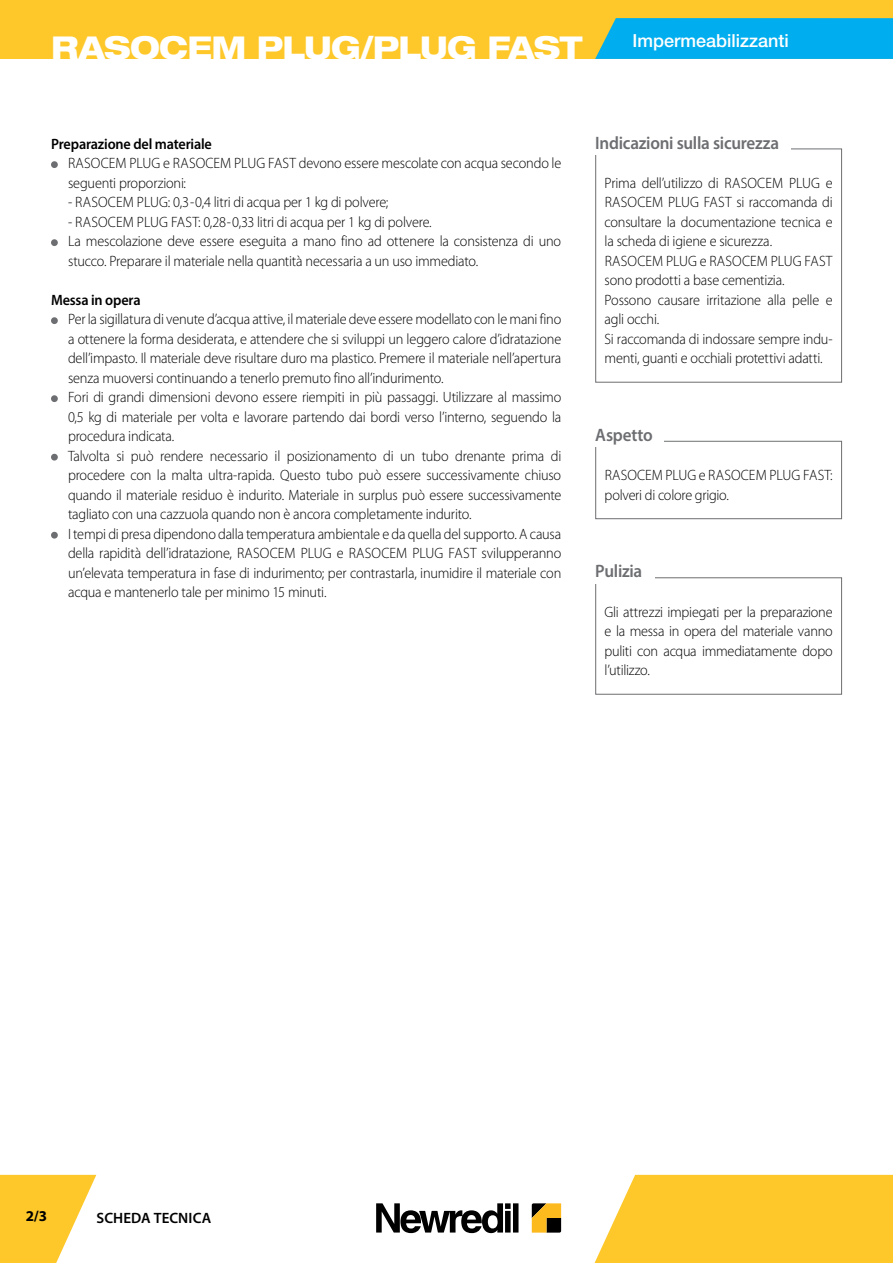
<style>
.page{position:relative;width:893px;height:1263px;background:#fff}
.page>*{position:absolute;margin:0;border:0;box-sizing:border-box;transform-origin:0 0}
.t1{font:800 expanded 31.5px "Helvetica Neue LT Std";letter-spacing:-.025em;color:#fff;scale:.95 1}
.t2{font:600 18px "Myriad Pro";letter-spacing:-.015em;color:#6d6e71;scale:.95 1}
.t3{font:500 18px "Helvetica Neue LT Std";color:#fff}
.t4{font:300 15px/19.5px "Myriad Pro";letter-spacing:-.01em;color:#000;scale:.95 1}
.t5{font:600 15px "Myriad Pro";letter-spacing:-.01em;color:#000;scale:.95 1}
.t6{font:600 15px "Myriad Pro";letter-spacing:.01em;color:#000}
.t7{font:700 15px "Myriad Pro";color:#000}
</style>
<div class="page">
<svg style="left:594px;top:1175px;width:299px;height:88px;background:#fecb38"></svg>
<svg style="left:0;top:1175px;width:96px;height:88px"></svg>
<svg style="left:532px;top:1203px;width:29px;height:29px"></svg>
<div style="left:513px;top:1203px;width:5px;height:29px;background:#000"></div>
<svg style="left:376px;top:1203px;width:135px;height:30px"></svg>
<div style="left:0;top:0;width:893px;height:59px;background:#fec82a"></div>
<svg style="left:595px;top:18px;width:298px;height:41px;background:#0aafe7"></svg>
<div style="left:595px;top:149px;width:247px;height:234px;border:1px solid #6d6e71"></div>
<div style="left:591px;top:129px;width:200px;height:26px;background:#fff"></div>
<div style="left:595px;top:577px;width:247px;height:118px;border:1px solid #6d6e71"></div>
<div style="left:591px;top:558px;width:64px;height:25px;background:#fff"></div>
<div style="left:595px;top:441px;width:247px;height:78px;border:1px solid #6d6e71"></div>
<div style="left:591px;top:421px;width:72px;height:26px;background:#fff"></div>
<div style="left:51px;top:161px;width:7px;height:7px;background:#6d6e71;border-radius:50%"></div>
<div style="left:51px;top:239px;width:7px;height:7px;background:#6d6e71;border-radius:50%"></div>
<div style="left:51px;top:317px;width:7px;height:7px;background:#6d6e71;border-radius:50%"></div>
<div style="left:51px;top:395px;width:7px;height:7px;background:#6d6e71;border-radius:50%"></div>
<div style="left:51px;top:454px;width:7px;height:7px;background:#6d6e71;border-radius:50%"></div>
<div style="left:51px;top:532px;width:7px;height:7px;background:#6d6e71;border-radius:50%"></div>
<h1 class="t1" style="left:51px;top:27px;width:561px">RASOCEM PLUG/PLUG FAST</h1>
<p class="t3" style="left:632px;top:30px;width:158px">Impermeabilizzanti</p>
<p class="t5" style="left:51px;top:134px;width:171px">Preparazione del materiale</p>
<p class="t4" style="left:68px;top:154px;width:521px">Rasocem Plug e Rasocem Plug Fast devono essere mescolate con acqua secondo le seguenti proporzioni:</p>
<p class="t4" style="left:68px;top:193px;width:339px">- Rasocem Plug: 0,3-0,4 litri di acqua per 1 kg di polvere;</p>
<p class="t4" style="left:68px;top:212px;width:384px">- Rasocem Plug Fast: 0,28-0,33 litri di acqua per 1 kg di polvere.</p>
<p class="t4" style="left:58px;top:232px;width:532px">La mescolazione deve essere eseguita a mano fino ad ottenere la consistenza di uno</p>
<p class="t4" style="left:68px;top:251px;width:433px">stucco. Preparare il materiale nella quantità necessaria a un uso immediato.</p>
<p class="t5" style="left:51px;top:290px;width:96px">Messa in opera</p>
<p class="t4" style="left:68px;top:310px;width:521px">Per la sigillatura di venute d’acqua attive, il materiale deve essere modellato con le mani fino</p>
<p class="t4" style="left:68px;top:329px;width:521px">a ottenere la forma desiderata, e attendere che si sviluppi un leggero calore d’idratazione</p>
<p class="t4" style="left:68px;top:349px;width:521px">dell’impasto. Il materiale deve risultare duro ma plastico. Premere il materiale nell’apertura</p>
<p class="t4" style="left:68px;top:368px;width:397px">senza muoversi continuando a tenerlo premuto fino all’indurimento.</p>
<p class="t4" style="left:68px;top:388px;width:521px">Fori di grandi dimensioni devono essere riempiti in più passaggi. Utilizzare al massimo</p>
<p class="t4" style="left:68px;top:407px;width:521px">0,5 kg di materiale per volta e lavorare partendo dai bordi verso l’interno, seguendo la</p>
<p class="t4" style="left:68px;top:427px;width:113px">procedura indicata.</p>
<p class="t4" style="left:58px;top:446px;width:532px">Talvolta si può rendere necessario il posizionamento di un tubo drenante prima di</p>
<p class="t4" style="left:68px;top:466px;width:521px">procedere con la malta ultra-rapida. Questo tubo può essere successivamente chiuso</p>
<p class="t4" style="left:68px;top:485px;width:521px">quando il materiale residuo è indurito. Materiale in surplus può essere successivamente</p>
<p class="t4" style="left:68px;top:505px;width:426px">tagliato con una cazzuola quando non è ancora completamente indurito.</p>
<p class="t4" style="left:68px;top:524px;width:521px">I tempi di presa dipendono dalla temperatura ambientale e da quella del supporto. A causa</p>
<p class="t4" style="left:68px;top:544px;width:521px">della rapidità dell’idratazione, Rasocem Plug e Rasocem Plug Fast svilupperanno</p>
<p class="t4" style="left:68px;top:563px;width:521px">un’elevata temperatura in fase di indurimento; per contrastarla, inumidire il materiale con</p>
<p class="t4" style="left:68px;top:583px;width:274px">acqua e mantenerlo tale per minimo 15 minuti.</p>
<p class="t2" style="left:595px;top:131px;width:195px">Indicazioni sulla sicurezza</p>
<p class="t4" style="left:605px;top:173px;width:242px">Prima dell’utilizzo di Rasocem Plug e Rasocem Plug Fast si raccomanda di consultare la documentazione tecnica e la scheda di igiene e sicurezza.<br>Rasocem Plug e Rasocem Plug Fast sono prodotti a base cementizia.<br>Possono causare irritazione alla pelle e agli occhi.<br>Si raccomanda di indossare sempre indu&shy;menti, guanti e occhiali protettivi adatti.</p>
<p class="t2" style="left:595px;top:423px;width:62px">Aspetto</p>
<p class="t4" style="left:605px;top:466px;width:242px">Rasocem Plug e Rasocem Plug Fast: polveri di colore grigio.</p>
<p class="t2" style="left:595px;top:560px;width:51px">Pulizia</p>
<p class="t4" style="left:605px;top:602px;width:242px;text-align:justify">Gli attrezzi impiegati per la preparazione e la messa in opera del materiale vanno puliti con acqua immediatamente dopo l’utilizzo.</p>
<p class="t7" style="left:26px;top:1206px;width:23px">2/3</p>
<p class="t6" style="left:96px;top:1208px;width:116px">Scheda tecnica</p>
</div>
